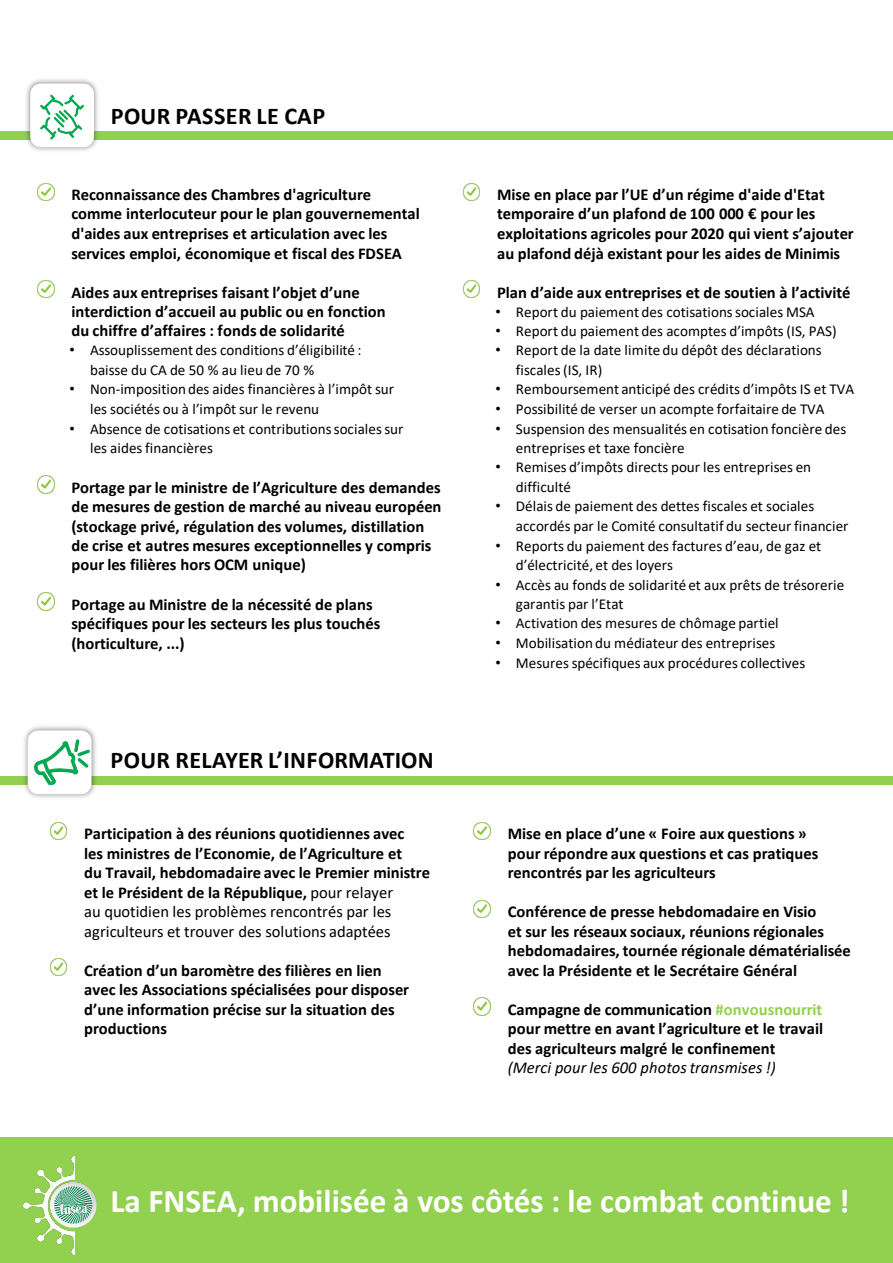
<style>
.page{position:relative;width:893px;height:1263px;background:#fff}
.page>*{position:absolute;margin:0;border:0;box-sizing:border-box;transform-origin:0 0}
.t1{font:700 33.15px "Calibri";letter-spacing:-.005em;color:#fff}
.t2{font:700 24.15px "Calibri";letter-spacing:.01em;color:#000}
.t3{font:700 16.5px/19.5px "Calibri";letter-spacing:-.005em;color:#000}
.t4{font:15.15px/19.5px "Calibri";color:#000}
.s1{font-family:"Arial"}
.s2{font-weight:400}
.s3{color:#92d050}
.s4{font-weight:400;font-style:italic}
</style>
<div class="page">
<div style="left:0;top:131px;width:892px;height:8px;background:#92d050"></div>
<img style="left:37px;top:183px;width:17px;height:17px">
<img style="left:37px;top:281px;width:17px;height:17px">
<img style="left:37px;top:476px;width:17px;height:17px">
<img style="left:37px;top:593px;width:17px;height:17px">
<img style="left:463px;top:183px;width:17px;height:17px">
<img style="left:463px;top:281px;width:17px;height:17px">
<div style="left:0;top:777px;width:892px;height:8px;background:#92d050"></div>
<img style="left:50px;top:822px;width:17px;height:17px">
<img style="left:50px;top:959px;width:17px;height:17px">
<img style="left:474px;top:822px;width:16px;height:17px">
<img style="left:474px;top:900px;width:16px;height:18px">
<img style="left:474px;top:998px;width:16px;height:17px">
<img style="left:19px;top:726px;width:81px;height:72px">
<div style="left:28px;top:730px;width:63px;height:64px;background:#fff;border-radius:11px"></div>
<svg style="left:35px;top:740px;width:54px;height:45px"></svg>
<img style="left:22px;top:79px;width:81px;height:72px">
<div style="left:30px;top:84px;width:64px;height:63px;background:#fff;border-radius:11px"></div>
<svg style="left:40px;top:95px;width:44px;height:45px"></svg>
<div style="left:0;top:1137px;width:892px;height:126px;background:#92d050"></div>
<img style="left:74px;top:1182px;width:23px;height:46px">
<img style="left:23px;top:1157px;width:51px;height:98px">
<p class="t2" style="left:111px;top:99px;width:216px">POUR PASSER LE CAP</p>
<p class="t3" style="left:71px;top:184px;width:350px">Reconnaissance des Chambres d'agriculture comme interlocuteur pour le plan gouvernemental d'aides aux entreprises et articulation avec les services emploi, économique et fiscal des FDSEA</p>
<p class="t3" style="left:71px;top:282px;width:316px">Aides aux entreprises faisant l’objet d’une interdiction d’accueil au public ou en fonction du chiffre d’affaires : fonds de solidarité</p>
<p class="t4" style="left:90px;top:340px;width:273px;text-indent:-21px"><span class="s1">•</span> Assouplissement des conditions d’éligibilité : baisse du CA de 50 % au lieu de 70 %</p>
<p class="t4" style="left:90px;top:379px;width:305px;text-indent:-21px"><span class="s1">•</span> Non-imposition des aides financières à l’impôt sur les sociétés ou à l’impôt sur le revenu</p>
<p class="t4" style="left:90px;top:418px;width:315px;text-indent:-21px"><span class="s1">•</span> Absence de cotisations et contributions sociales sur les aides financières</p>
<p class="t3" style="left:71px;top:477px;width:371px">Portage par le ministre de l’Agriculture des demandes de mesures de gestion de marché au niveau européen (stockage privé, régulation des volumes, distillation de crise et autres mesures exceptionnelles y compris pour les filières hors OCM unique)</p>
<p class="t3" style="left:71px;top:594px;width:310px">Portage au Ministre de la nécessité de plans spécifiques pour les secteurs les plus touchés (horticulture, ...)</p>
<p class="t2" style="left:110px;top:742px;width:324px">POUR RELAYER L’INFORMATION</p>
<p class="t3" style="left:84px;top:824px;width:347px">Participation à des réunions quotidiennes avec<br>les ministres de l’Economie, de l’Agriculture et<br>du Travail, hebdomadaire avec le Premier ministre et le Président de la République, <span class="s2">pour relayer<br>au quotidien les problèmes rencontrés par les agriculteurs et trouver des solutions adaptées</span></p>
<p class="t3" style="left:84px;top:960px;width:326px">Création d’un baromètre des filières en lien avec les Associations spécialisées pour disposer d’une information précise sur la situation des productions</p>
<p class="t3" style="left:497px;top:184px;width:358px">Mise en place par l’UE d’un régime d'aide d'Etat temporaire d’un plafond de 100 000 € pour les exploitations agricoles pour 2020 qui vient s’ajouter au plafond déjà existant pour les aides de Minimis</p>
<p class="t3" style="left:497px;top:282px;width:355px">Plan d’aide aux entreprises et de soutien à l’activité</p>
<p class="t4" style="left:495px;top:301px;width:321px"><span class="s1">•</span> Report du paiement des cotisations sociales MSA</p>
<p class="t4" style="left:495px;top:321px;width:343px"><span class="s1">•</span> Report du paiement des acomptes d’impôts (IS, PAS)</p>
<p class="t4" style="left:516px;top:340px;width:307px;text-indent:-21px"><span class="s1">•</span> Report de la date limite du dépôt des déclarations fiscales (IS, IR)</p>
<p class="t4" style="left:495px;top:379px;width:360px"><span class="s1">•</span> Remboursement anticipé des crédits d’impôts IS et TVA</p>
<p class="t4" style="left:495px;top:399px;width:331px"><span class="s1">•</span> Possibilité de verser un acompte forfaitaire de TVA</p>
<p class="t4" style="left:516px;top:418px;width:332px;text-indent:-21px"><span class="s1">•</span> Suspension des mensualités en cotisation foncière des entreprises et taxe foncière</p>
<p class="t4" style="left:516px;top:457px;width:297px;text-indent:-21px"><span class="s1">•</span> Remises d’impôts directs pour les entreprises en difficulté</p>
<p class="t4" style="left:516px;top:496px;width:334px;text-indent:-21px"><span class="s1">•</span> Délais de paiement des dettes fiscales et sociales accordés par le Comité consultatif du secteur financier</p>
<p class="t4" style="left:516px;top:535px;width:307px;text-indent:-21px"><span class="s1">•</span> Reports du paiement des factures d’eau, de gaz et d’électricité, et des loyers</p>
<p class="t4" style="left:516px;top:574px;width:330px;text-indent:-21px"><span class="s1">•</span> Accès au fonds de solidarité et aux prêts de trésorerie garantis par l’Etat</p>
<p class="t4" style="left:495px;top:613px;width:285px"><span class="s1">•</span> Activation des mesures de chômage partiel</p>
<p class="t4" style="left:495px;top:633px;width:281px"><span class="s1">•</span> Mobilisation du médiateur des entreprises</p>
<p class="t4" style="left:495px;top:652px;width:311px"><span class="s1">•</span> Mesures spécifiques aux procédures collectives</p>
<p class="t3" style="left:508px;top:824px;width:312px">Mise en place d’une « Foire aux questions » pour répondre aux questions et cas pratiques rencontrés par les agriculteurs</p>
<p class="t3" style="left:508px;top:902px;width:344px">Conférence de presse hebdomadaire en Visio<br>et sur les réseaux sociaux, réunions régionales hebdomadaires, tournée régionale dématérialisée avec la Présidente et le Secrétaire Général</p>
<p class="t3" style="left:508px;top:999px;width:317px">Campagne de communication <span class="s3">#onvousnourrit </span>pour mettre en avant l’agriculture et le travail des agriculteurs malgré le confinement<br><span class="s4">(Merci pour les 600 photos transmises !)</span></p>
<p class="t1" style="left:110px;top:1177px;width:740px">La FNSEA, mobilisée à vos côtés : le combat continue !</p>
</div>
